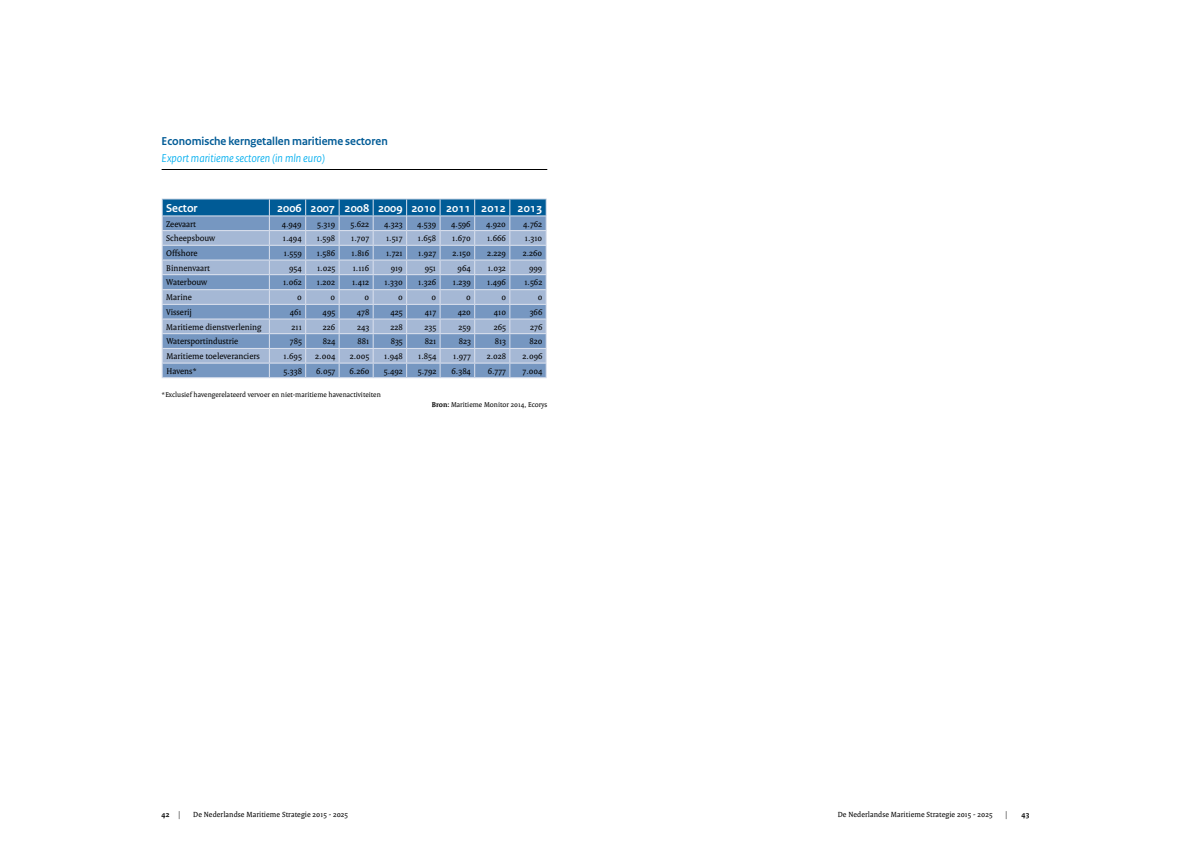
<style>
.page{position:relative;width:1191px;height:842px;background:#fff}
.page>*{position:absolute;margin:0;border:0;box-sizing:border-box;transform-origin:0 0}
.t1{font:700 12px "Rijksoverheid Sans";color:#005b96}
.t2{font:700 12px "Rijksoverheid Sans";color:#fff}
.t3{font:italic 12px "Rijksoverheid Sans";color:#00aeef}
.t4{font:9px "Rijksoverheid Serif";color:#000}
.t5{font:8px "Rijksoverheid Serif";letter-spacing:.01em;color:#000}
.t6{font:700 8px "Rijksoverheid Serif";color:#000}
.t7{font:7.5px "Rijksoverheid Serif";letter-spacing:.005em;color:#000}
.s1{font-weight:700}
.s2{font-weight:400}
</style>
<div class="page">
<hr style="left:162px;top:169px;width:385px;height:1px;background:#000">
<hr style="left:162px;top:377px;width:107px;height:1px;background:#dbe1ee">
<hr style="left:269px;top:377px;width:37px;height:1px;background:#dbe1ee">
<hr style="left:306px;top:377px;width:33px;height:1px;background:#dbe1ee">
<hr style="left:339px;top:377px;width:34px;height:1px;background:#dbe1ee">
<hr style="left:373px;top:377px;width:33px;height:1px;background:#dbe1ee">
<hr style="left:406px;top:377px;width:34px;height:1px;background:#dbe1ee">
<hr style="left:440px;top:377px;width:35px;height:1px;background:#dbe1ee">
<hr style="left:162px;top:198px;width:107px;height:1px;background:#dbe1ee">
<hr style="left:510px;top:198px;width:37px;height:1px;background:#dbe1ee">
<hr style="left:269px;top:198px;width:37px;height:1px;background:#dbe1ee">
<hr style="left:306px;top:198px;width:33px;height:1px;background:#dbe1ee">
<hr style="left:339px;top:198px;width:34px;height:1px;background:#dbe1ee">
<hr style="left:373px;top:198px;width:33px;height:1px;background:#dbe1ee">
<hr style="left:406px;top:198px;width:34px;height:1px;background:#dbe1ee">
<hr style="left:440px;top:198px;width:35px;height:1px;background:#dbe1ee">
<hr style="left:475px;top:198px;width:35px;height:1px;background:#dbe1ee">
<hr style="left:475px;top:377px;width:35px;height:1px;background:#dbe1ee">
<hr style="left:510px;top:377px;width:37px;height:1px;background:#dbe1ee">
<svg style="left:162px;top:199px;width:385px;height:178px;background:#86a4c8"></svg>
<h1 class="t1" style="left:162px;top:135px;width:228px">Economische kerngetallen maritieme sectoren</h1>
<h1 class="t3" style="left:162px;top:152px;width:165px">Export maritieme sectoren (in mln euro)</h1>
<h1 class="t2" style="left:166px;top:201px;width:33px">Sector</h1>
<h1 class="t2" style="left:277px;top:201px;width:267px">2006 2007 2008 2009 2010 2011 2012 2013</h1>
<p class="t4" style="left:166px;top:218px;width:31px">Zeevaart</p>
<p class="t4" style="left:282px;top:218px;width:21px">4.949</p>
<p class="t4" style="left:317px;top:218px;width:19px">5.319</p>
<p class="t4" style="left:350px;top:218px;width:20px">5.622</p>
<p class="t4" style="left:384px;top:218px;width:20px">4.323</p>
<p class="t4" style="left:417px;top:218px;width:21px">4.539</p>
<p class="t4" style="left:451px;top:218px;width:21px">4.596</p>
<p class="t4" style="left:486px;top:218px;width:21px">4.920</p>
<p class="t4" style="left:523px;top:218px;width:21px">4.762</p>
<p class="t4" style="left:166px;top:233px;width:51px">Scheepsbouw</p>
<p class="t4" style="left:283px;top:233px;width:20px">1.494</p>
<p class="t4" style="left:317px;top:233px;width:20px">1.598</p>
<p class="t4" style="left:351px;top:233px;width:20px">1.707</p>
<p class="t4" style="left:386px;top:233px;width:18px">1.517</p>
<p class="t4" style="left:418px;top:233px;width:20px">1.658</p>
<p class="t4" style="left:452px;top:233px;width:20px">1.670</p>
<p class="t4" style="left:487px;top:233px;width:20px">1.666</p>
<p class="t4" style="left:525px;top:233px;width:19px">1.310</p>
<p class="t4" style="left:166px;top:248px;width:33px">Offshore</p>
<p class="t4" style="left:284px;top:248px;width:19px">1.559</p>
<p class="t4" style="left:317px;top:248px;width:20px">1.586</p>
<p class="t4" style="left:352px;top:248px;width:19px">1.816</p>
<p class="t4" style="left:386px;top:248px;width:18px">1.721</p>
<p class="t4" style="left:418px;top:248px;width:19px">1.927</p>
<p class="t4" style="left:452px;top:248px;width:20px">2.150</p>
<p class="t4" style="left:487px;top:248px;width:20px">2.229</p>
<p class="t4" style="left:523px;top:248px;width:21px">2.260</p>
<p class="t4" style="left:166px;top:262px;width:45px">Binnenvaart</p>
<p class="t4" style="left:289px;top:262px;width:14px">954</p>
<p class="t4" style="left:317px;top:262px;width:20px">1.025</p>
<p class="t4" style="left:353px;top:262px;width:18px">1.116</p>
<p class="t4" style="left:391px;top:262px;width:14px">919</p>
<p class="t4" style="left:425px;top:262px;width:13px">951</p>
<p class="t4" style="left:457px;top:262px;width:15px">964</p>
<p class="t4" style="left:488px;top:262px;width:20px">1.032</p>
<p class="t4" style="left:529px;top:262px;width:15px">999</p>
<p class="t4" style="left:166px;top:277px;width:43px">Waterbouw</p>
<p class="t4" style="left:283px;top:277px;width:20px">1.062</p>
<p class="t4" style="left:317px;top:277px;width:20px">1.202</p>
<p class="t4" style="left:352px;top:277px;width:19px">1.412</p>
<p class="t4" style="left:384px;top:277px;width:20px">1.330</p>
<p class="t4" style="left:418px;top:277px;width:19px">1.326</p>
<p class="t4" style="left:453px;top:277px;width:19px">1.239</p>
<p class="t4" style="left:487px;top:277px;width:20px">1.496</p>
<p class="t4" style="left:524px;top:277px;width:19px">1.562</p>
<p class="t4" style="left:166px;top:292px;width:27px">Marine</p>
<p class="t4" style="left:297px;top:292px;width:6px">0</p>
<p class="t4" style="left:331px;top:292px;width:6px">0</p>
<p class="t4" style="left:365px;top:292px;width:6px">0</p>
<p class="t4" style="left:398px;top:292px;width:6px">0</p>
<p class="t4" style="left:431px;top:292px;width:6px">0</p>
<p class="t4" style="left:466px;top:292px;width:6px">0</p>
<p class="t4" style="left:501px;top:292px;width:6px">0</p>
<p class="t4" style="left:538px;top:292px;width:6px">0</p>
<p class="t4" style="left:166px;top:307px;width:27px">Visserij</p>
<p class="t4" style="left:290px;top:307px;width:13px">461</p>
<p class="t4" style="left:323px;top:307px;width:14px">495</p>
<p class="t4" style="left:357px;top:307px;width:14px">478</p>
<p class="t4" style="left:390px;top:307px;width:14px">425</p>
<p class="t4" style="left:425px;top:307px;width:13px">417</p>
<p class="t4" style="left:458px;top:307px;width:14px">420</p>
<p class="t4" style="left:494px;top:307px;width:14px">410</p>
<p class="t4" style="left:529px;top:307px;width:14px">366</p>
<p class="t4" style="left:166px;top:321px;width:97px">Maritieme dienstverlening</p>
<p class="t4" style="left:291px;top:321px;width:12px">211</p>
<p class="t4" style="left:323px;top:321px;width:14px">226</p>
<p class="t4" style="left:357px;top:321px;width:14px">243</p>
<p class="t4" style="left:390px;top:321px;width:14px">228</p>
<p class="t4" style="left:424px;top:321px;width:13px">235</p>
<p class="t4" style="left:458px;top:321px;width:14px">259</p>
<p class="t4" style="left:494px;top:321px;width:14px">265</p>
<p class="t4" style="left:530px;top:321px;width:14px">276</p>
<p class="t4" style="left:166px;top:336px;width:73px">Watersportindustrie</p>
<p class="t4" style="left:290px;top:336px;width:14px">785</p>
<p class="t4" style="left:323px;top:336px;width:14px">824</p>
<p class="t4" style="left:357px;top:336px;width:13px">881</p>
<p class="t4" style="left:391px;top:336px;width:14px">835</p>
<p class="t4" style="left:425px;top:336px;width:13px">821</p>
<p class="t4" style="left:459px;top:336px;width:14px">823</p>
<p class="t4" style="left:495px;top:336px;width:13px">813</p>
<p class="t4" style="left:529px;top:336px;width:14px">820</p>
<p class="t4" style="left:166px;top:351px;width:95px">Maritieme toeleveranciers</p>
<p class="t4" style="left:283px;top:351px;width:20px">1.695</p>
<p class="t4" style="left:315px;top:351px;width:22px">2.004</p>
<p class="t4" style="left:350px;top:351px;width:21px">2.005</p>
<p class="t4" style="left:384px;top:351px;width:20px">1.948</p>
<p class="t4" style="left:418px;top:351px;width:20px">1.854</p>
<p class="t4" style="left:453px;top:351px;width:19px">1.977</p>
<p class="t4" style="left:487px;top:351px;width:21px">2.028</p>
<p class="t4" style="left:522px;top:351px;width:21px">2.096</p>
<p class="t4" style="left:166px;top:365px;width:32px">Havens*</p>
<p class="t4" style="left:283px;top:365px;width:20px">5.338</p>
<p class="t4" style="left:316px;top:365px;width:21px">6.057</p>
<p class="t4" style="left:349px;top:365px;width:21px">6.260</p>
<p class="t4" style="left:384px;top:365px;width:21px">5.492</p>
<p class="t4" style="left:418px;top:365px;width:20px">5.792</p>
<p class="t4" style="left:451px;top:365px;width:21px">6.384</p>
<p class="t4" style="left:488px;top:365px;width:20px">6.777</p>
<p class="t4" style="left:522px;top:365px;width:21px">7.004</p>
<p class="t7" style="left:162px;top:390px;width:221px">*Exclusief havengerelateerd vervoer en niet-maritieme havenactiviteiten</p>
<p class="t7" style="left:432px;top:400px;width:117px"><span class="s1">Bron:</span> Maritieme Monitor 2014, Ecorys</p>
<p class="t6" style="left:162px;top:810px;width:20px">42 <span class="s2">|</span></p>
<p class="t5" style="left:193px;top:810px;width:156px">De Nederlandse Maritieme Strategie 2015 - 2025</p>
<p class="t5" style="left:837px;top:810px;width:156px">De Nederlandse Maritieme Strategie 2015 - 2025</p>
<p class="t5" style="left:1005px;top:810px;width:4px">|</p>
<p class="t6" style="left:1021px;top:810px;width:9px">43</p>
</div>
